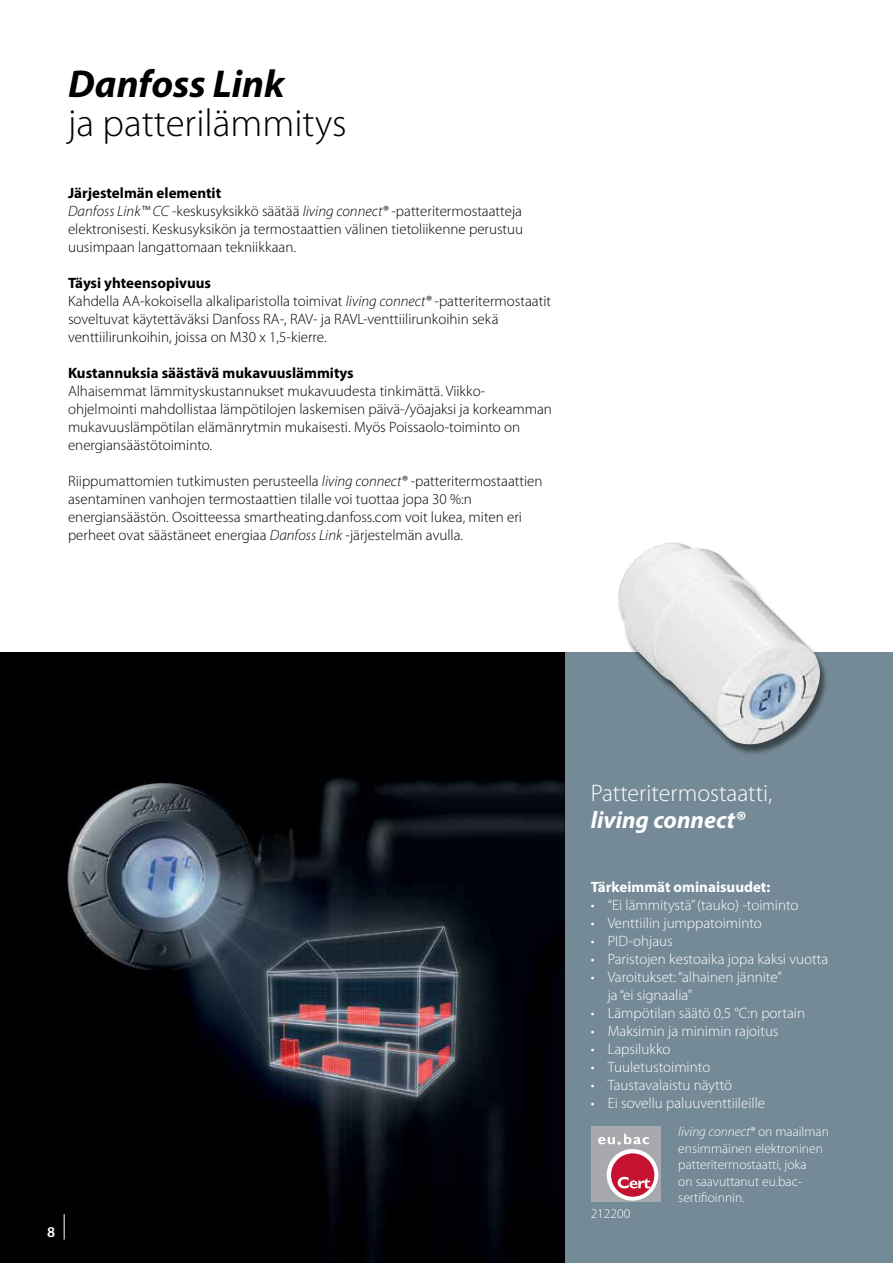
<style>
.page{position:relative;width:893px;height:1263px;background:#fff}
.page>*{position:absolute;margin:0;border:0;box-sizing:border-box;transform-origin:0 0}
.t1{font:300 39px "Myriad Pro";color:#000}
.t2{font:italic 700 39px "Myriad Pro";color:#000}
.t3{font:300 24px "Myriad Pro";color:#fff}
.t4{font:italic 700 24px "Myriad Pro";color:#fff}
.t5{font:300 15px/18px "Myriad Pro";color:#000}
.t6{font:300 15px/18px "Myriad Pro";color:#fff}
.t7{font:700 15px "Myriad Pro";color:#000}
.t8{font:700 15px "Myriad Pro";color:#fff}
.t9{font:600 15px "Myriad Pro";color:#fff}
.t10{font:300 13.5px/16.5px "Myriad Pro";color:#fff}
.s1{font-weight:700}
.s2{font-style:italic}
</style>
<div class="page">
<img style="left:0;top:653px;width:564px;height:610px">
<div style="left:564px;top:653px;width:329px;height:610px;background:#748a96"></div>
<div style="left:617px;top:544px;width:212px;height:212px;background:#000;opacity:.5"></div>
<img style="left:617px;top:542px;width:203px;height:203px">
<div style="left:591px;top:1126px;width:69px;height:76px;background:#a7a9ac"></div>
<div style="left:607px;top:1149px;width:51px;height:51px;background:#fff;border-radius:50%"></div>
<div style="left:611px;top:1153px;width:43px;height:44px;background:#c41230;border-radius:50%"></div>
<svg style="left:618px;top:1177px;width:32px;height:11px"></svg>
<svg style="left:598px;top:1134px;width:51px;height:11px"></svg>
<svg style="left:64px;top:1214px;width:1px;height:25px"></svg>
<h1 class="t2" style="left:68px;top:59px;width:218px">Danfoss Link</h1>
<h1 class="t1" style="left:68px;top:102px;width:280px">ja patterilämmitys</h1>
<p class="t5" style="left:68px;top:185px;width:457px"><span class="s1">Järjestelmän elementit<br></span><span class="s2">Danfoss Link™ CC</span> -keskusyksikkö säätää <span class="s2">living connect®</span> -patteritermostaatteja elektronisesti. Keskusyksikön ja termostaattien välinen tietoliikenne perustuu uusimpaan langattomaan tekniikkaan.</p>
<p class="t5" style="left:68px;top:275px;width:485px"><span class="s1">Täysi yhteensopivuus<br></span>Kahdella AA-kokoisella alkaliparistolla toimivat <span class="s2">living connect®</span> -patteritermostaatit soveltuvat käytettäväksi Danfoss RA-, RAV- ja RAVL-venttiilirunkoihin sekä venttiilirunkoihin, joissa on M30 x 1,5-kierre.</p>
<p class="t7" style="left:68px;top:364px;width:287px">Kustannuksia säästävä mukavuuslämmitys</p>
<p class="t5" style="left:68px;top:383px;width:485px">Alhaisemmat lämmityskustannukset mukavuudesta tinkimättä. Viikko&shy;ohjelmointi mahdollistaa lämpötilojen laskemisen päivä-/yöajaksi ja korkeamman mukavuuslämpötilan elämänrytmin mukaisesti. Myös Poissaolo-toiminto on energiansäästötoiminto.</p>
<p class="t5" style="left:68px;top:473px;width:476px">Riippumattomien tutkimusten perusteella <span class="s2">living connect®</span> -patteritermostaattien asentaminen vanhojen termostaattien tilalle voi tuottaa jopa 30 %:n energiansäästön. Osoitteessa smartheating.danfoss.com voit lukea, miten eri perheet ovat säästäneet energiaa <span class="s2">Danfoss Link</span> -järjestelmän avulla.</p>
<p class="t9" style="left:47px;top:1224px;width:10px">8</p>
<h2 class="t3" style="left:591px;top:780px;width:183px">Patteritermostaatti,</h2>
<h2 class="t4" style="left:591px;top:804px;width:156px">living connect®</h2>
<p class="t8" style="left:591px;top:877px;width:181px">Tärkeimmät ominaisuudet:</p>
<p class="t6" style="left:591px;top:896px;width:209px">• “Ei lämmitystä” (tauko) -toiminto</p>
<p class="t6" style="left:591px;top:914px;width:173px">• Venttiilin jumppatoiminto</p>
<p class="t6" style="left:591px;top:932px;width:84px">• PID-ohjaus</p>
<p class="t6" style="left:591px;top:950px;width:239px">• Paristojen kestoaika jopa kaksi vuotta</p>
<p class="t6" style="left:608px;top:968px;width:176px;text-indent:-17px">• Varoitukset: “alhainen jännite” ja “ei signaalia”</p>
<p class="t6" style="left:591px;top:1004px;width:216px">• Lämpötilan säätö 0,5 °C:n portain</p>
<p class="t6" style="left:591px;top:1022px;width:189px">• Maksimin ja minimin rajoitus</p>
<p class="t6" style="left:591px;top:1040px;width:81px">• Lapsilukko</p>
<p class="t6" style="left:591px;top:1058px;width:121px">• Tuuletustoiminto</p>
<p class="t6" style="left:591px;top:1076px;width:143px">• Taustavalaistu näyttö</p>
<p class="t6" style="left:591px;top:1094px;width:176px">• Ei sovellu paluuventtiileille</p>
<p class="t10" style="left:591px;top:1206px;width:41px">212200</p>
<p class="t10" style="left:678px;top:1124px;width:152px"><span class="s2">living connect®</span> on maailman ensimmäinen elektroninen patteritermostaatti, joka<br>on saavuttanut eu.bac&shy;sertifioinnin.</p>
</div>
